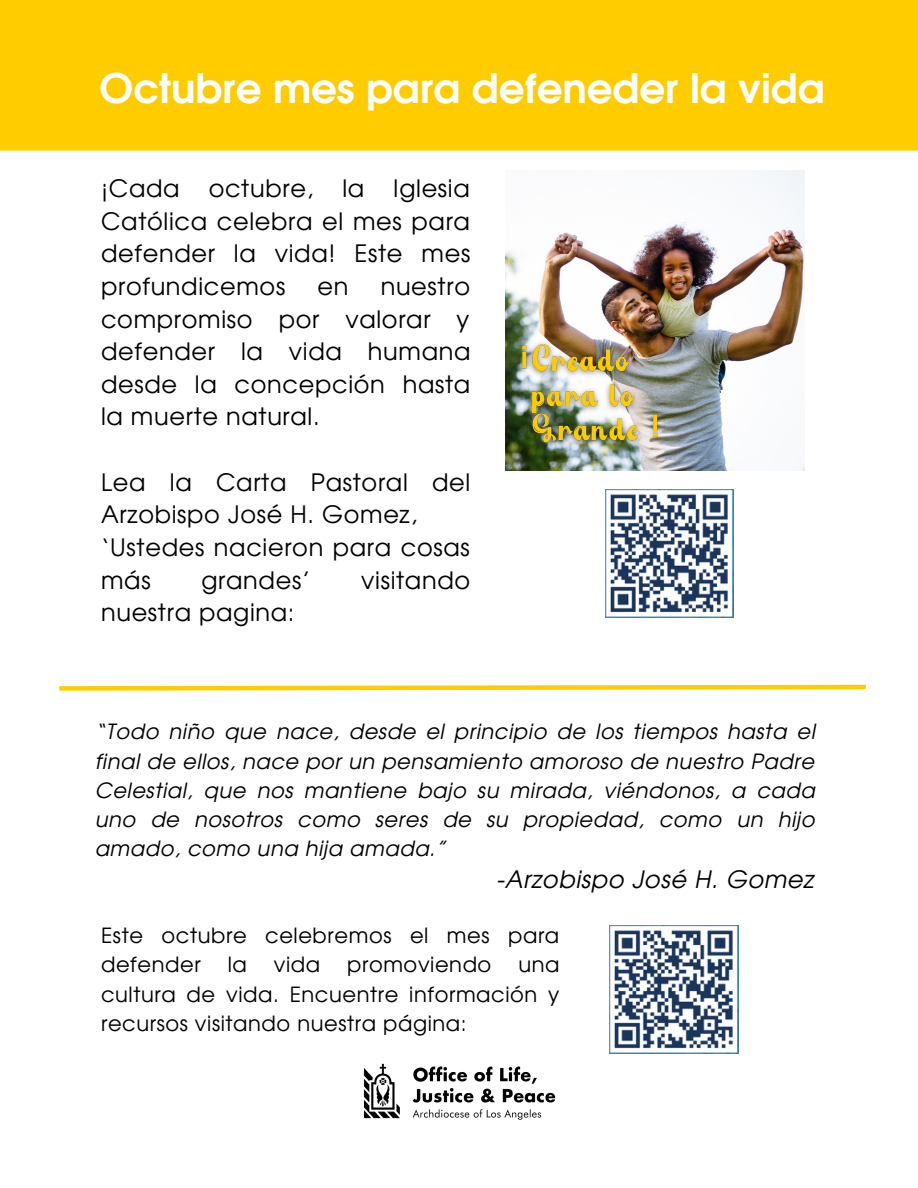
<style>
.page{position:relative;width:918px;height:1188px;background:#fff}
.page>*{position:absolute;margin:0;border:0;box-sizing:border-box;transform-origin:0 0}
.t1{font:700 40.65px "Evolventa";color:#fff}
.t2{font:24px/32.7px "Evolventa";letter-spacing:.03em;color:#000;text-align:justify}
.t3{font:italic 24px "Evolventa";letter-spacing:.03em;color:#000}
.t4{font:italic 21px/29.2px "Evolventa";letter-spacing:.03em;color:#000;text-align:justify}
.t5{font:21px/29.2px "Evolventa";letter-spacing:.03em;color:#000}
</style>
<div class="page">
<div style="left:0;top:0;width:918px;height:151px;background:#fc0"></div>
<img style="left:363px;top:1063px;width:193px;height:57px">
<svg style="left:59px;top:684px;width:807px;height:7px"></svg>
<img style="left:605px;top:489px;width:129px;height:129px">
<img style="left:610px;top:925px;width:128px;height:129px">
<img style="left:505px;top:170px;width:300px;height:300px">
<img style="left:522px;top:335px;width:133px;height:136px">
<img style="left:641px;top:407px;width:28px;height:47px">
<img style="left:506px;top:324px;width:37px;height:55px">
<p class="t1" style="left:99px;top:71px;width:727px">Octubre mes para defeneder la vida</p>
<p class="t2" style="left:101px;top:173px;width:371px">¡Cada octubre, la Iglesia Católica celebra el mes para defender la vida! Este mes profundicemos</p>
<p class="t2" style="left:101px;top:271px;width:371px;text-indent:280px">nuestro compromiso por valorar y defender la vida humana desde la concepción hasta la muerte natural.</p>
<p class="t2" style="left:318px;top:271px;width:32px">en</p>
<p class="t2" style="left:101px;top:467px;width:371px">Lea la Carta Pastoral del<br>Arzobispo José H. Gomez,</p>
<p class="t2" style="left:101px;top:532px;width:370px">‘Ustedes nacieron para cosas más</p>
<p class="t2" style="left:201px;top:565px;width:110px">grandes’</p>
<p class="t2" style="left:361px;top:565px;width:111px">visitando</p>
<p class="t2" style="left:101px;top:598px;width:195px">nuestra pagina:</p>
<p class="t4" style="left:95px;top:718px;width:722px">“Todo niño que nace, desde el principio de los tiempos hasta el final de ellos, nace por un pensamiento amoroso de nuestro Padre Celestial, que nos mantiene bajo su mirada, viéndonos, a cada uno de nosotros como seres de su propiedad, como un hijo amado, como una hija amada.”</p>
<p class="t3" style="left:496px;top:868px;width:319px">-Arzobispo José H. Gomez</p>
<p class="t5" style="left:101px;top:922px;width:460px">Este octubre celebremos el mes para defender</p>
<p class="t5" style="left:228px;top:952px;width:21px">la</p>
<p class="t5" style="left:274px;top:952px;width:48px">vida</p>
<p class="t5" style="left:347px;top:952px;width:146px">promoviendo</p>
<p class="t5" style="left:101px;top:952px;width:460px;text-align:justify;text-indent:417px">una cultura de vida. Encuentre información y recursos visitando nuestra página:</p>
</div>
